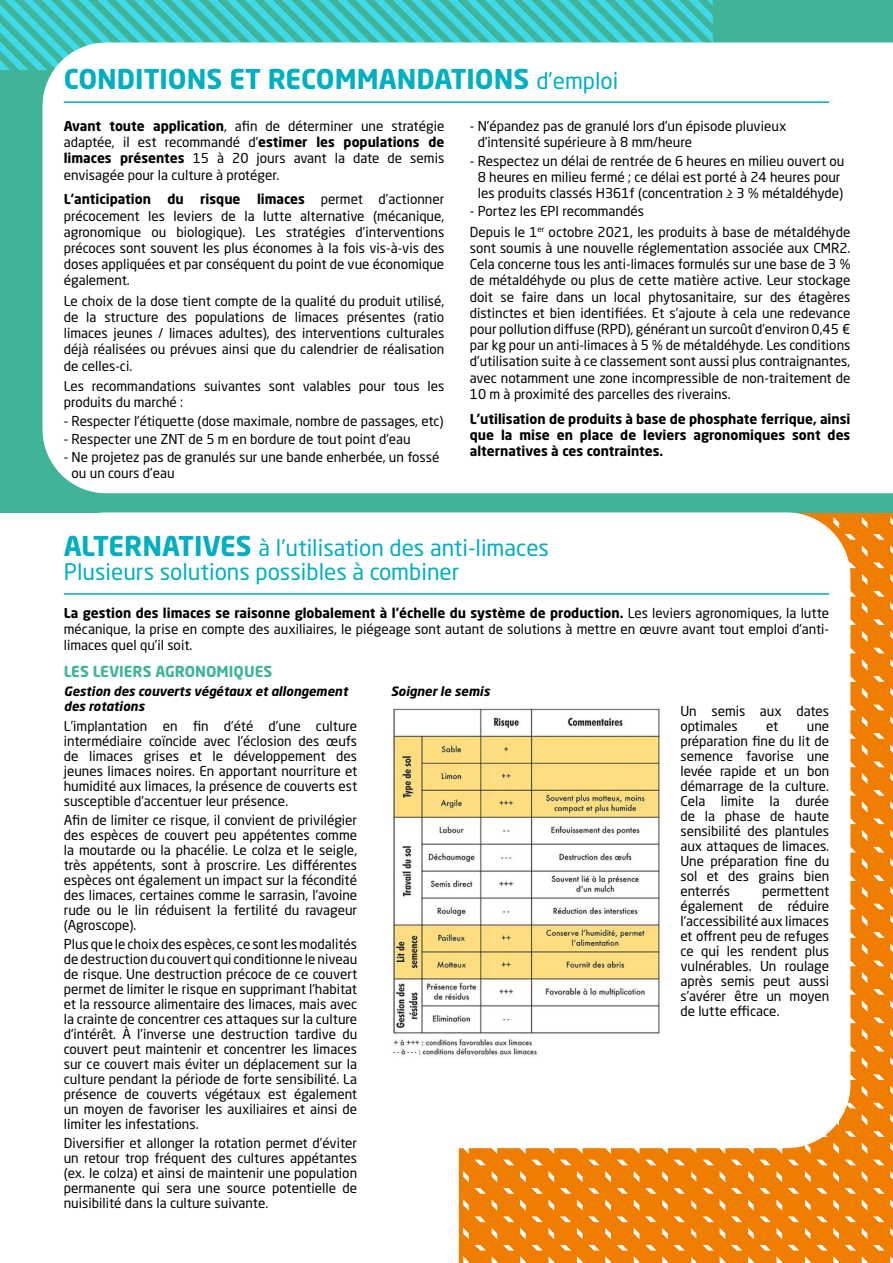
<style>
.page{position:relative;width:893px;height:1263px;background:#fff}
.page>*{position:absolute;margin:0;border:0;box-sizing:border-box;transform-origin:0 0}
.t1{font:700 27px "Neo Sans Std";color:#00afc0}
.t2{font:22.5px/24px "Neo Sans Std";color:#00afc0}
.t3{font:700 15px "Neo Sans Std";color:#3fb498}
.t4{font:13.5px/15px "Neo Sans Std";color:#000;text-align:justify}
.t5{font:700 13.5px/16.2px "Neo Sans Std";color:#000;text-align:justify}
.t6{font:italic 700 12.75px/15px "Neo Sans Std";color:#000}
.s1{font-weight:400;font-size:22.5px}
.s2{font-weight:700}
.s3{font-weight:700;font-size:27px}
</style>
<div class="page">
<svg style="left:459px;top:512px;width:434px;height:751px;background:#f08816"></svg>
<div style="left:0;top:0;width:893px;height:512px;background:#3fb498"></div>
<svg style="left:0;top:0;width:713px;height:70px"></svg>
<div style="left:43px;top:43px;width:850px;height:450px;background:#fff"></div>
<div style="left:43px;top:512px;width:807px;height:636px;background:#fff;border-radius:64px"></div>
<hr style="left:64px;top:101px;width:765px;height:2px;background:#00afc0">
<hr style="left:64px;top:593px;width:765px;height:2px;background:#00afc0">
<img style="left:392px;top:708px;width:269px;height:349px">
<h1 class="t1" style="left:64px;top:61px;width:556px">CONDITIONS ET RECOMMANDATIONS <span class="s1">d’emploi</span></h1>
<p class="t4" style="left:64px;top:118px;width:382px;line-height:16.2px"><span class="s2">Avant toute application</span>, afin de déterminer une stratégie adaptée, il est recommandé d’<span class="s2">estimer les populations de limaces présentes</span> 15 à 20 jours avant la date de semis envisagée pour la culture à protéger.</p>
<p class="t4" style="left:64px;top:191px;width:382px;line-height:16.2px"><span class="s2">L’anticipation du risque limaces</span> permet d’actionner précocement les leviers de la lutte alternative (mécanique, agronomique ou biologique). Les stratégies d’interventions précoces sont souvent les plus économes à la fois vis-à-vis des doses appliquées et par conséquent du point de vue économique également.</p>
<p class="t4" style="left:64px;top:293px;width:382px;line-height:16.2px">Le choix de la dose tient compte de la qualité du produit utilisé, de la structure des populations de limaces présentes (ratio limaces jeunes / limaces adultes), des interventions culturales déjà réalisées ou prévues ainsi que du calendrier de réalisation de celles-ci.</p>
<p class="t4" style="left:64px;top:378px;width:382px;line-height:16.2px">Les recommandations suivantes sont valables pour tous les produits du marché :</p>
<p class="t4" style="left:64px;top:413px;width:381px">- Respecter l’étiquette (dose maximale, nombre de passages, etc)</p>
<p class="t4" style="left:64px;top:431px;width:348px">- Respecter une ZNT de 5 m en bordure de tout point d’eau</p>
<p class="t4" style="left:72px;top:449px;width:369px;line-height:16.2px;text-indent:-8px">- Ne projetez pas de granulés sur une bande enherbée, un fossé ou un cours d’eau</p>
<p class="t4" style="left:478px;top:118px;width:310px;line-height:16.2px;text-indent:-8px">- N’épandez pas de granulé lors d’un épisode pluvieux d’intensité supérieure à 8 mm/heure</p>
<p class="t4" style="left:470px;top:152px;width:376px;line-height:16.2px;text-align:center">- Respectez un délai de rentrée de 6 heures en milieu ouvert ou<br>8 heures en milieu fermé ; ce délai est porté à 24 heures pour les produits classés H361f (concentration ≥ 3 % métaldéhyde)</p>
<p class="t4" style="left:470px;top:201px;width:382px;line-height:20.4px">- Portez les EPI recommandés<br>Depuis le 1<sup>er</sup> octobre 2021, les produits à base de métaldéhyde</p>
<p class="t4" style="left:470px;top:240px;width:382px;line-height:16.2px">sont soumis à une nouvelle réglementation associée aux CMR2.<br>Cela concerne tous les anti-limaces formulés sur une base de 3 % de métaldéhyde ou plus de cette matière active. Leur stockage doit se faire dans un local phytosanitaire, sur des étagères distinctes et bien identifiées. Et s’ajoute à cela une redevance pour pollution diffuse (RPD), générant un surcoût d’environ 0,45 € par kg pour un anti-limaces à 5 % de métaldéhyde. Les conditions d’utilisation suite à ce classement sont aussi plus contraignantes, avec notamment une zone incompressible de non-traitement de 10 m à proximité des parcelles des riverains.</p>
<p class="t5" style="left:470px;top:410px;width:382px">L’utilisation de produits à base de phosphate ferrique, ainsi que la mise en place de leviers agronomiques sont des alternatives à ces contraintes.</p>
<h2 class="t2" style="left:64px;top:536px;width:487px"><span class="s3">ALTERNATIVES</span> à l’utilisation des anti-limaces<br>Plusieurs solutions possibles à combiner</h2>
<p class="t4" style="left:64px;top:605px;width:767px;line-height:16.2px"><span class="s2">La gestion des limaces se raisonne globalement à l’échelle du système de production.</span> Les leviers agronomiques, la lutte mécanique, la prise en compte des auxiliaires, le piégeage sont autant de solutions à mettre en œuvre avant tout emploi d’anti&shy;limaces quel qu’il soit.</p>
<p class="t3" style="left:64px;top:662px;width:210px">LES LEVIERS AGRONOMIQUES</p>
<p class="t6" style="left:64px;top:684px;width:286px">Gestion des couverts végétaux et allongement des rotations</p>
<p class="t4" style="left:64px;top:718px;width:295px">L’implantation en fin d’été d’une culture intermédiaire coïncide avec l’éclosion des œufs de limaces grises et le développement des jeunes limaces noires. En apportant nourriture et humidité aux limaces, la présence de couverts est susceptible d’accentuer leur présence.</p>
<p class="t4" style="left:64px;top:812px;width:295px">Afin de limiter ce risque, il convient de privilégier des espèces de couvert peu appétentes comme la moutarde ou la phacélie. Le colza et le seigle, très appétents, sont à proscrire. Les différentes espèces ont également un impact sur la fécondité des limaces, certaines comme le sarrasin, l’avoine rude ou le lin réduisent la fertilité du ravageur (Agroscope).</p>
<p class="t4" style="left:64px;top:936px;width:295px">Plus que le choix des espèces, ce sont les modalités de destruction du couvert qui conditionne le niveau de risque. Une destruction précoce de ce couvert permet de limiter le risque en supprimant l’habitat et la ressource alimentaire des limaces, mais avec la crainte de concentrer ces attaques sur la culture d’intérêt. À l’inverse une destruction tardive du couvert peut maintenir et concentrer les limaces sur ce couvert mais éviter un déplacement sur la culture pendant la période de forte sensibilité. La présence de couverts végétaux est également un moyen de favoriser les auxiliaires et ainsi de limiter les infestations.</p>
<p class="t4" style="left:64px;top:1135px;width:295px">Diversifier et allonger la rotation permet d’éviter un retour trop fréquent des cultures appétantes (ex. le colza) et ainsi de maintenir une population permanente qui sera une source potentielle de nuisibilité dans la culture suivante.</p>
<p class="t6" style="left:391px;top:684px;width:101px">Soigner le semis</p>
<p class="t4" style="left:680px;top:703px;width:150px">Un semis aux dates optimales</p>
<p class="t4" style="left:766px;top:718px;width:14px">et</p>
<p class="t4" style="left:680px;top:718px;width:150px;text-indent:126px">une préparation fine du lit de semence favorise une levée rapide et un bon démarrage de la culture.<br>Cela limite la durée de la phase de haute sensibilité des plantules aux attaques de limaces.<br>Une préparation fine du sol et des grains bien enterrés</p>
<p class="t4" style="left:680px;top:883px;width:150px;text-indent:82px">permettent également de réduire l’accessibilité aux limaces et offrent peu de refuges ce qui les rendent plus vulnérables. Un roulage après semis peut aussi s’avérer être un moyen de lutte efficace.</p>
</div>
